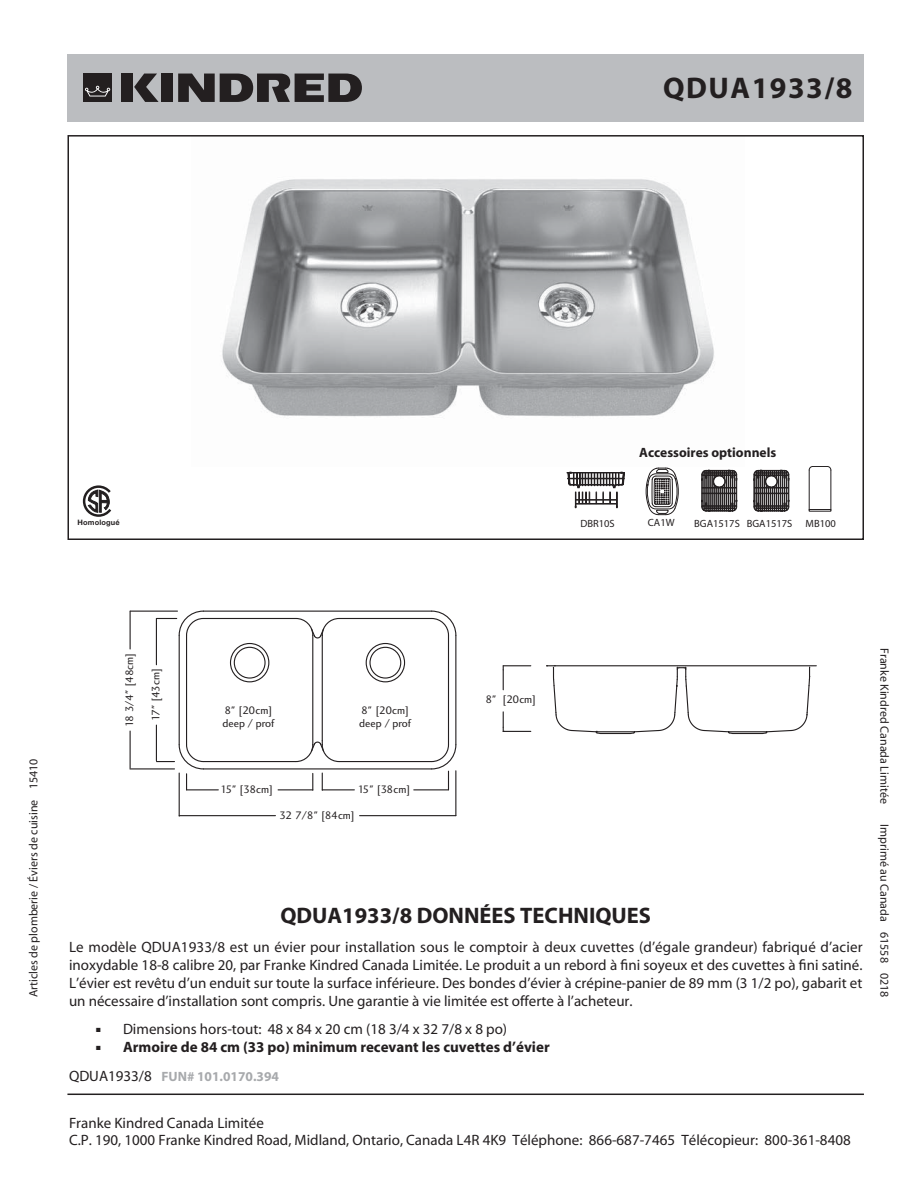
<style>
.page{position:relative;width:918px;height:1188px;background:#fff}
.page>*{position:absolute;margin:0;border:0;box-sizing:border-box;transform-origin:0 0}
.t1{font:700 30px "Myriad";letter-spacing:.05em;color:#231f20}
.t2{font:700 22.5px "Myriad";color:#231f20}
.t3{font:15px/18px "Myriad";color:#231f20;text-align:justify}
.t4{font:700 15px "Myriad";color:#231f20}
.t5{font:700 13.5px "Myriad";color:#a7a9ac}
.t6{font:700 13.5px "Myriad";color:#231f20}
.t7{font:12px "Myriad";color:#231f20}
.t8{font:11.25px/13.5px "Charlotte Sans Book Plain";color:#231f20}
.t9{font:10.5px "Myriad";color:#231f20}
.t10{font:700 7.5px "Helvetica Neue";letter-spacing:.02em;color:#231f20}
.s1{font-weight:400;font-size:15px;color:#231f20}
</style>
<div class="page">
<div style="left:68px;top:54px;width:796px;height:68px;background:#bbbdc0"></div>
<img style="left:222px;top:179px;width:493px;height:238px">
<div style="left:68px;top:135px;width:796px;height:405px;border:2px solid #231f20"></div>
<hr style="left:312px;top:635px;width:1px;height:110px;background:#231f20">
<hr style="left:322px;top:635px;width:1px;height:106px;background:#231f20">
<div style="left:230px;top:643px;width:39px;height:39px;border:1px solid #231f20;border-radius:50%"></div>
<div style="left:366px;top:643px;width:39px;height:39px;border:1px solid #231f20;border-radius:50%"></div>
<div style="left:295px;top:618px;width:18px;height:18px;border:1px solid #231f20"></div>
<hr style="left:203px;top:761px;width:93px;height:1px;background:#231f20">
<hr style="left:203px;top:768px;width:229px;height:1px;background:#231f20">
<hr style="left:186px;top:635px;width:1px;height:110px;background:#231f20">
<hr style="left:179px;top:635px;width:1px;height:110px;background:#231f20">
<hr style="left:203px;top:618px;width:93px;height:1px;background:#231f20">
<hr style="left:203px;top:611px;width:229px;height:1px;background:#231f20">
<svg style="left:431px;top:610px;width:26px;height:26px"></svg>
<hr style="left:339px;top:761px;width:93px;height:1px;background:#231f20">
<hr style="left:448px;top:635px;width:1px;height:110px;background:#231f20">
<hr style="left:455px;top:635px;width:1px;height:110px;background:#231f20">
<hr style="left:339px;top:618px;width:93px;height:1px;background:#231f20">
<div style="left:369px;top:647px;width:32px;height:32px;border:1px solid #231f20;border-radius:50%"></div>
<div style="left:234px;top:647px;width:32px;height:32px;border:1px solid #231f20;border-radius:50%"></div>
<hr style="left:179px;top:773px;width:1px;height:43px;background:#231f20">
<hr style="left:455px;top:771px;width:1px;height:45px;background:#231f20">
<hr style="left:179px;top:815px;width:96px;height:1px;background:#231f20">
<hr style="left:360px;top:815px;width:96px;height:1px;background:#231f20">
<svg style="left:322px;top:773px;width:1px;height:16px"></svg>
<svg style="left:431px;top:744px;width:26px;height:46px"></svg>
<hr style="left:322px;top:789px;width:32px;height:1px;background:#231f20">
<hr style="left:414px;top:789px;width:34px;height:1px;background:#231f20">
<svg style="left:312px;top:773px;width:1px;height:16px"></svg>
<hr style="left:186px;top:789px;width:32px;height:1px;background:#231f20">
<hr style="left:278px;top:789px;width:35px;height:1px;background:#231f20">
<hr style="left:130px;top:611px;width:47px;height:1px;background:#231f20">
<hr style="left:130px;top:768px;width:44px;height:1px;background:#231f20">
<hr style="left:130px;top:611px;width:1px;height:38px;background:#231f20">
<hr style="left:130px;top:731px;width:1px;height:37px;background:#231f20">
<svg style="left:157px;top:610px;width:48px;height:26px"></svg>
<svg style="left:157px;top:744px;width:48px;height:46px"></svg>
<hr style="left:156px;top:618px;width:1px;height:47px;background:#231f20">
<hr style="left:156px;top:725px;width:1px;height:36px;background:#231f20">
<svg style="left:310px;top:617px;width:30px;height:21px"></svg>
<svg style="left:295px;top:741px;width:45px;height:22px"></svg>
<hr style="left:555px;top:665px;width:261px;height:1px;background:#231f20">
<hr style="left:600px;top:733px;width:30px;height:1px;background:#231f20">
<hr style="left:596px;top:731px;width:39px;height:1px;background:#231f20">
<svg style="left:629px;top:666px;width:182px;height:69px"></svg>
<svg style="left:503px;top:665px;width:28px;height:25px"></svg>
<svg style="left:547px;top:665px;width:55px;height:70px"></svg>
<svg style="left:503px;top:712px;width:28px;height:20px"></svg>
<hr style="left:67px;top:1094px;width:797px;height:1px;background:#231f20">
<svg style="left:134px;top:74px;width:25px;height:28px"></svg>
<div style="left:161px;top:74px;width:12px;height:28px;background:#231f20"></div>
<svg style="left:178px;top:74px;width:184px;height:28px"></svg>
<div style="left:84px;top:74px;width:28px;height:28px;background:#231f20"></div>
<div style="left:121px;top:74px;width:12px;height:28px;background:#231f20"></div>
<svg style="left:85px;top:86px;width:25px;height:11px"></svg>
<svg style="left:753px;top:470px;width:37px;height:42px;background:#5e5b5b"></svg>
<hr style="left:809px;top:470px;width:1px;height:40px;background:#231f20">
<svg style="left:809px;top:509px;width:22px;height:2px"></svg>
<hr style="left:831px;top:470px;width:1px;height:40px;background:#231f20">
<svg style="left:809px;top:466px;width:22px;height:5px"></svg>
<svg style="left:701px;top:470px;width:36px;height:42px;background:#545152"></svg>
<svg style="left:82px;top:485px;width:32px;height:55px"></svg>
<svg style="left:567px;top:472px;width:58px;height:36px"></svg>
<svg style="left:646px;top:468px;width:33px;height:47px"></svg>
<h1 class="t1" style="left:663px;top:76px;width:191px">QDUA1933/8</h1>
<p class="t6" style="left:639px;top:448px;width:139px">Accessoires optionnels</p>
<p class="t10" style="left:78px;top:520px;width:44px">Homologué</p>
<p class="t9" style="left:580px;top:519px;width:36px">DBR10S</p>
<p class="t9" style="left:648px;top:518px;width:28px">CA1W</p>
<p class="t9" style="left:694px;top:519px;width:100px">BGA1517S BGA1517S</p>
<p class="t9" style="left:806px;top:519px;width:32px">MB100</p>
<p class="t7" style="left:29px;top:997px;width:240px;rotate:-90deg">Articles de plomberie / Éviers de cuisine 15410</p>
<p class="t8" style="left:123px;top:727px;width:76px;rotate:-90deg">18 3/4" [48cm]</p>
<p class="t8" style="left:149px;top:721px;width:54px;rotate:-90deg">17" [43cm]</p>
<p class="t8" style="left:223px;top:703px;width:53px">8" [20cm] deep / prof</p>
<p class="t8" style="left:359px;top:703px;width:53px">8" [20cm] deep / prof</p>
<p class="t8" style="left:221px;top:782px;width:54px">15" [38cm]</p>
<p class="t8" style="left:358px;top:782px;width:54px">15" [38cm]</p>
<p class="t8" style="left:280px;top:808px;width:77px">32 7/8" [84cm]</p>
<p class="t8" style="left:485px;top:692px;width:53px">8" [20cm]</p>
<h2 class="t2" style="left:280px;top:907px;width:372px">QDUA1933/8 DONNÉES TECHNIQUES</h2>
<p class="t3" style="left:69px;top:939px;width:795px">Le modèle QDUA1933/8 est un évier pour installation sous le comptoir à deux cuvettes (d’égale grandeur) fabriqué d’acier inoxydable 18-8 calibre 20, par Franke Kindred Canada Limitée. Le produit a un rebord à fini soyeux et des cuvettes à fini satiné.<br>L’évier est revêtu d’un enduit sur toute la surface inférieure. Des bondes d’évier à crépine-panier de 89 mm (3 1/2 po), gabarit et un nécessaire d’installation sont compris. Une garantie à vie limitée est offerte à l’acheteur.</p>
<p class="t3" style="left:123px;top:1021px;width:386px">Dimensions hors-tout: 48 x 84 x 20 cm (18 3/4 x 32 7/8 x 8 po)</p>
<p class="t4" style="left:123px;top:1042px;width:428px">Armoire de 84 cm (33 po) minimum recevant les cuvettes d’évier</p>
<p class="t5" style="left:69px;top:1072px;width:212px"><span class="s1">QDUA1933/8</span> FUN# 101.0170.394</p>
<p class="t3" style="left:69px;top:1116px;width:783px;line-height:16.5px">Franke Kindred Canada Limitée<br>C.P. 190, 1000 Franke Kindred Road, Midland, Ontario, Canada L4R 4K9 Téléphone: 866-687-7465 Télécopieur: 800-361-8408</p>
<p class="t7" style="left:889px;top:648px;width:157px;rotate:90deg">Franke Kindred Canada Limitée</p>
<p class="t7" style="left:889px;top:824px;width:175px;rotate:90deg">Imprimé au Canada 61558 0218</p>
</div>
